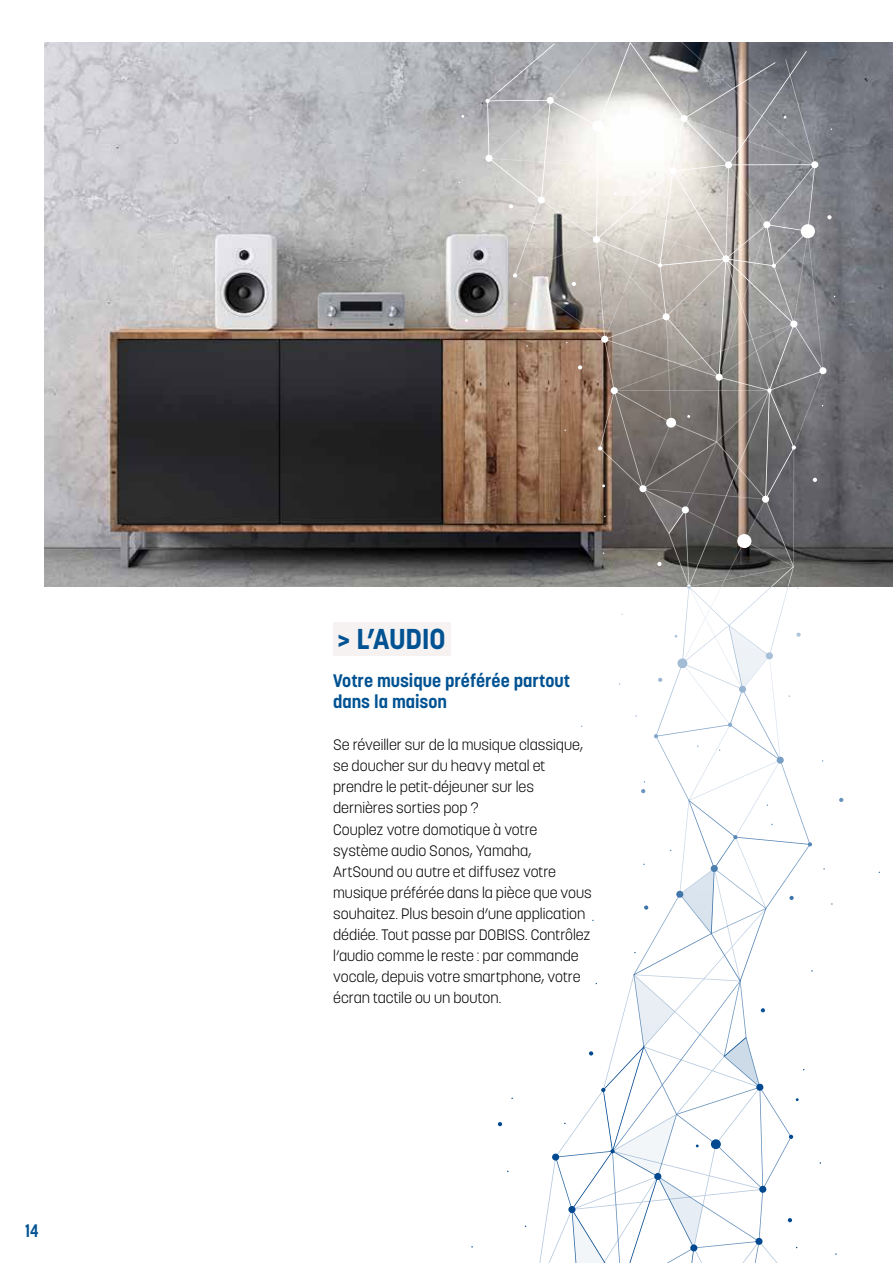
<style>
.page{position:relative;width:893px;height:1263px;background:#fff}
.page>*{position:absolute;margin:0;border:0;box-sizing:border-box;transform-origin:0 0}
.t1{font:700 28.5px "Korolev";letter-spacing:-.01em;color:#005292}
.t2{font:700 18px/21px "Korolev";color:#005292}
.t3{font:700 18px "Korolev Condensed";color:#005292}
.t4{font:300 15px/21px "Korolev";color:#000}
</style>
<div class="page">
<img style="left:45px;top:43px;width:848px;height:544px">
<svg style="left:483px;top:42px;width:360px;height:1221px"></svg>
<div style="left:333px;top:622px;width:118px;height:34px;background:#f5f2f1"></div>
<p class="t3" style="left:25px;top:1220px;width:15px">14</p>
<h1 class="t1" style="left:337px;top:621px;width:110px">&gt; L’AUDIO</h1>
<p class="t2" style="left:333px;top:671px;width:239px">Votre musique préférée partout dans la maison</p>
<p class="t4" style="left:333px;top:735px;width:260px">Se réveiller sur de la musique classique, se doucher sur du heavy metal et prendre le petit-déjeuner sur les dernières sorties pop ?<br>Couplez votre domotique à votre système audio Sonos, Yamaha, ArtSound ou autre et diffusez votre musique préférée dans la pièce que vous souhaitez. Plus besoin d’une application dédiée. Tout passe par DOBISS. Contrôlez l’audio comme le reste : par commande vocale, depuis votre smartphone, votre écran tactile ou un bouton.</p>
</div>
